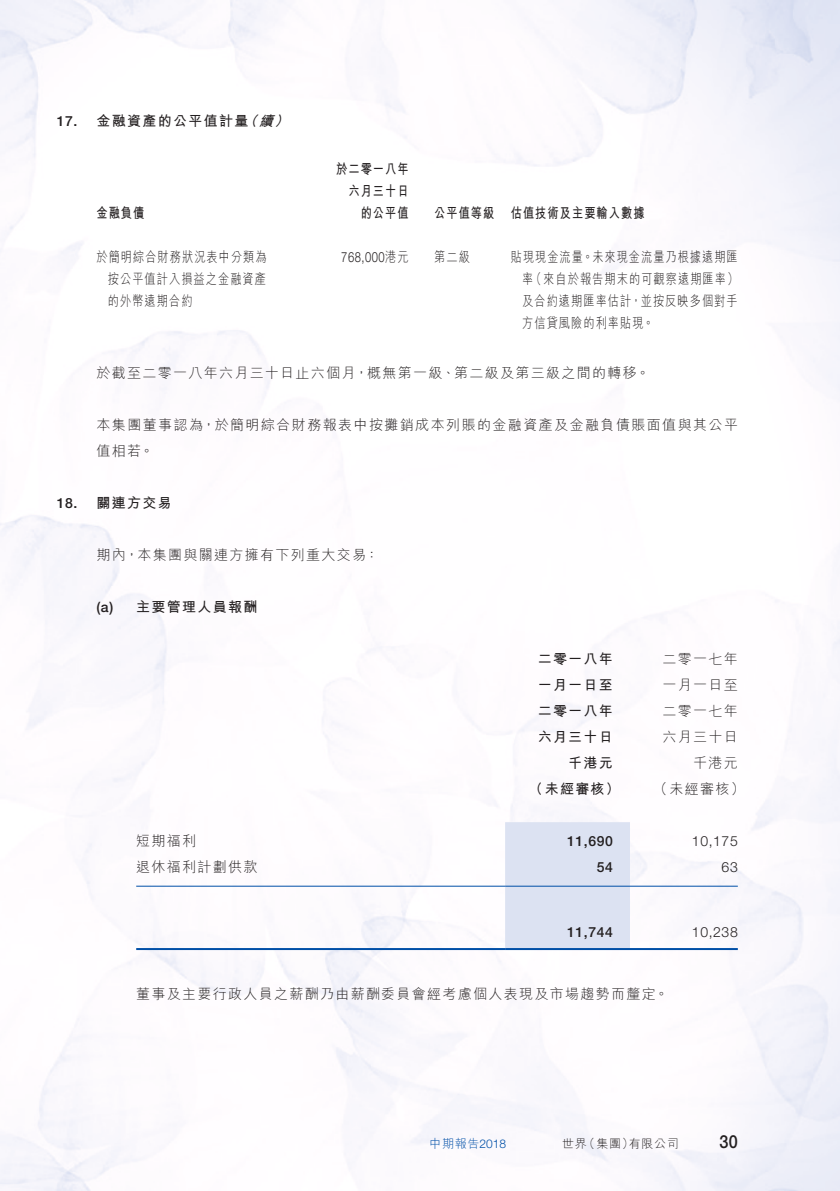
<style>
.page{position:relative;width:840px;height:1191px;background:#fff}
.page>*{position:absolute;margin:0;border:0;box-sizing:border-box;transform-origin:0 0}
.t1{font:500 18px "Helvetica Neue LT Std";color:#231f20;scale:.9 1}
.Notes{font:300 14px/26px "M Hei HK";letter-spacing:.095em;color:#231f20}
.Notes-2{font:300 14px/22px "M Hei HK";letter-spacing:.095em;color:#231f20;text-align:justify;scale:.8 1}
.Notes-3{font:700 14px "M Hei HK";letter-spacing:.095em;color:#231f20;scale:.8 1}
.Notes-4{font:700 14px "M Hei HK";letter-spacing:.095em;color:#231f20}
.Notes_HD1{font:700 14px "M Hei HK";letter-spacing:.095em;color:#231f20}
.Notes-5{font:300 14px "Helvetica Neue LT Std";letter-spacing:.045em;color:#231f20}
.Notes-6{font:500 14px "Helvetica Neue LT Std";letter-spacing:.045em;color:#231f20}
.Notes_HD1-2{font:500 14px "Helvetica Neue LT Std";color:#231f20}
.Notes-7{font:300 14px "Helvetica Neue LT Std";letter-spacing:.045em;color:#231f20;scale:.8 1}
.Notes_HD1-3{font:italic 700 14px "M Hei HK";color:#231f20}
.t2{font:300 12px "M Hei HK";letter-spacing:.05em;color:#231f20}
.t3{font:300 12px "M Hei HK";color:#004fa7}
.s1{font-family:"M Hei HK"}
.s2{font-family:"Helvetica Neue LT Std"}
</style>
<div class="page">
<img style="left:0;top:0;width:839px;height:1191px">
<div style="left:505px;top:822px;width:124px;height:126px;background:#dce2f2"></div>
<hr style="left:136px;top:885px;width:369px;height:1px;background:#004fa7">
<hr style="left:505px;top:885px;width:124px;height:1px;background:#004fa7">
<hr style="left:629px;top:885px;width:108px;height:1px;background:#004fa7">
<hr style="left:136px;top:948px;width:369px;height:2px;background:#004fa7">
<hr style="left:505px;top:948px;width:124px;height:2px;background:#004fa7">
<hr style="left:629px;top:948px;width:108px;height:2px;background:#004fa7">
<p class="Notes_HD1-2" style="left:57px;top:113px;width:22px">17.</p>
<p class="Notes_HD1-2" style="left:57px;top:495px;width:22px">18.</p>
<p class="Notes_HD1" style="left:96px;top:111px;width:153px">金融資產的公平值計量</p>
<p class="Notes_HD1-3" style="left:243px;top:111px;width:20px">（</p>
<p class="Notes_HD1-3" style="left:274px;top:111px;width:20px">(</p>
<p class="Notes_HD1-3" style="left:259px;top:111px;width:20px">續</p>
<p class="Notes-3" style="left:96px;top:203px;width:61px">金融負債</p>
<p class="Notes-3" style="left:336px;top:159px;width:92px">於二零一八年</p>
<p class="Notes-3" style="left:348px;top:181px;width:77px">六月三十日</p>
<p class="Notes-3" style="left:360px;top:203px;width:61px">的公平值</p>
<p class="Notes-3" style="left:434px;top:203px;width:77px">公平值等級</p>
<p class="Notes-3" style="left:510px;top:203px;width:169px">估值技術及主要輸入數據</p>
<p class="Notes-2" style="left:434px;top:246px;width:46px">第二級</p>
<p class="Notes-2" style="left:108px;top:246px;width:200px;text-indent:-11px">於簡明綜合財務狀況表中分類為按公平值計入損益之金融資產的外幣遠期合約</p>
<p class="Notes-2" style="left:510px;top:246px;width:285px">貼現現金流量。未來現金流量乃根據遠期匯</p>
<p class="Notes-7" style="left:341px;top:248px;width:86px">768,000<span class="s1">港元</span></p>
<p class="Notes-2" style="left:522px;top:268px;width:271px">（率 來自於報告期末的可觀察遠期匯率(及合約遠期匯率估計，並按反映多個對手方信貸風險的利率貼現。</p>
<p class="Notes" style="left:96px;top:360px;width:554px">於截至二零一八年六月三十日止六個月，概無第一級、第二級及第三級之間的轉移。</p>
<p class="Notes" style="left:96px;top:412px;width:642px">本集團董事認為，於簡明綜合財務報表中按攤銷成本列賬的金融資產及金融負債賬面值與其公平值相若。</p>
<p class="Notes_HD1" style="left:96px;top:493px;width:77px">關連方交易</p>
<p class="Notes" style="left:96px;top:542px;width:284px">期內，本集團與關連方擁有下列重大交易：</p>
<p class="Notes_HD1" style="left:136px;top:597px;width:123px">主要管理人員報酬</p>
<p class="Notes_HD1-2" style="left:96px;top:599px;width:18px">a( )</p>
<p class="Notes" style="left:136px;top:828px;width:61px">短期福利</p>
<p class="Notes" style="left:136px;top:854px;width:123px">退休福利計劃供款</p>
<p class="Notes-4" style="left:537px;top:649px;width:77px">二零一八年</p>
<p class="Notes-4" style="left:537px;top:675px;width:77px">一月一日至</p>
<p class="Notes" style="left:662px;top:646px;width:77px">二零一七年</p>
<p class="Notes" style="left:662px;top:672px;width:77px">一月一日至</p>
<p class="Notes-4" style="left:537px;top:701px;width:77px">二零一八年</p>
<p class="Notes-4" style="left:537px;top:727px;width:77px">六月三十日</p>
<p class="Notes-4" style="left:568px;top:753px;width:46px">千港元</p>
<p class="Notes" style="left:662px;top:698px;width:77px">二零一七年</p>
<p class="Notes" style="left:662px;top:724px;width:77px">六月三十日</p>
<p class="Notes" style="left:692px;top:750px;width:46px">千港元</p>
<p class="Notes-4" style="left:528px;top:779px;width:93px">（未經審核）</p>
<p class="Notes" style="left:653px;top:776px;width:93px">（未經審核(</p>
<p class="Notes-6" style="left:566px;top:833px;width:47px">11,690</p>
<p class="Notes-5" style="left:691px;top:833px;width:47px">10,175</p>
<p class="Notes-6" style="left:596px;top:859px;width:18px">54</p>
<p class="Notes-5" style="left:721px;top:859px;width:18px">63</p>
<p class="Notes-6" style="left:566px;top:923px;width:47px">11,744</p>
<p class="Notes" style="left:136px;top:980px;width:533px">董事及主要行政人員之薪酬乃由薪酬委員會經考慮個人表現及市場趨勢而釐定。</p>
<p class="Notes-5" style="left:691px;top:923px;width:47px">10,238</p>
<p class="t3" style="left:429px;top:1137px;width:78px">中期報告<span class="s2">2018</span></p>
<p class="t2" style="left:583px;top:1137px;width:52px">（集團）</p>
<p class="t2" style="left:628px;top:1137px;width:51px">有限公司</p>
<p class="t2" style="left:562px;top:1137px;width:26px">世界</p>
<p class="t1" style="left:719px;top:1131px;width:22px">30</p>
</div>
